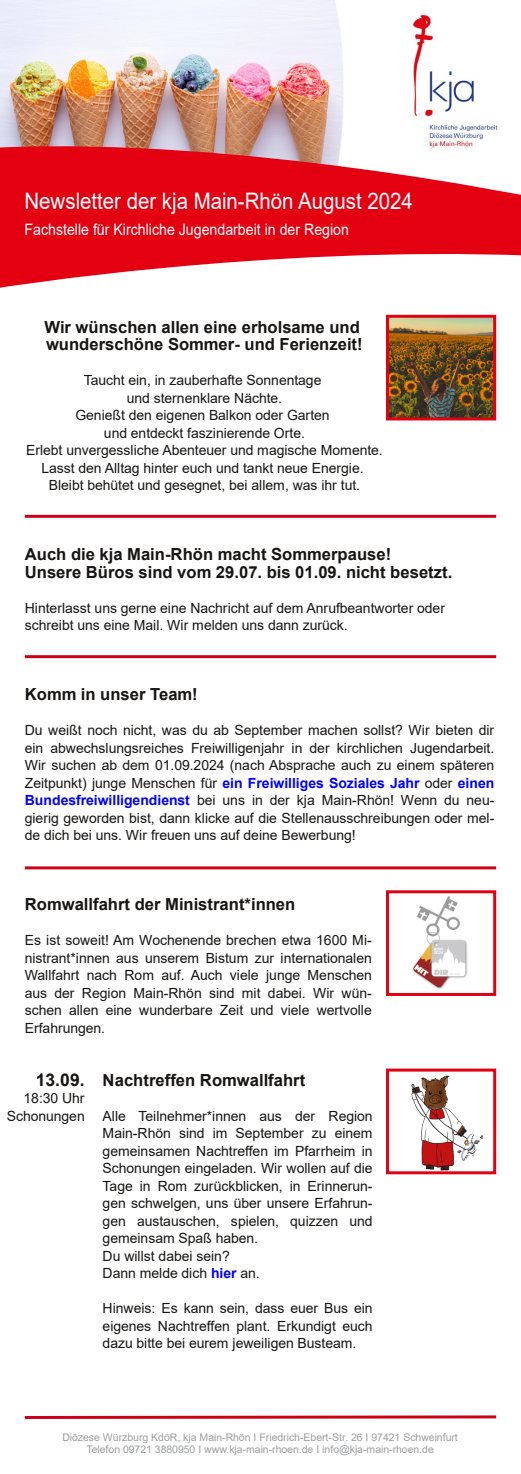
<style>
.page{position:relative;width:521px;height:1474px;background:#fff}
.page>*{position:absolute;margin:0;border:0;box-sizing:border-box;transform-origin:0 0}
.t1{font:22.75px "Arial";color:#fff;scale:.9 1}
.t2{font:700 17.5px "Arial";color:#171513}
.t3{font:700 16.62px/17.5px "Arial";color:#171513}
.t4{font:15.75px "Arial";color:#fff;scale:.9 1}
.t5{font:14px/17.5px "Arial";letter-spacing:-.005em;color:#171513;text-align:justify}
.t6{font:10.5px/12.2px "Arial";letter-spacing:-.005em;color:#9b9d9f;text-align:center}
.s1{font-weight:700;color:#00f}
</style>
<div class="page">
<img style="left:0;top:0;width:326px;height:137px">
<img style="left:326px;top:0;width:18px;height:137px">
<svg style="left:0;top:137px;width:521px;height:151px;fill:#e30011"></svg>
<img style="left:409px;top:15px;width:110px;height:140px">
<hr style="left:25px;top:655px;width:471px;height:3px;background:#cd0116">
<hr style="left:25px;top:515px;width:471px;height:3px;background:#cd0116">
<hr style="left:25px;top:866px;width:471px;height:3px;background:#cd0116">
<svg style="left:24px;top:1415px;width:473px;height:4px;background:#d94251"></svg>
<img style="left:413px;top:896px;width:55px;height:93px">
<div style="left:386px;top:890px;width:110px;height:106px;border:3px solid #e30011"></div>
<img style="left:390px;top:319px;width:102px;height:97px">
<div style="left:386px;top:315px;width:110px;height:105px;border:3px solid #e30011"></div>
<img style="left:411px;top:1075px;width:72px;height:95px">
<div style="left:386px;top:1068px;width:110px;height:106px;border:3px solid #e30011"></div>
<h1 class="t1" style="left:25px;top:188px;width:433px">Newsletter der kja Main-Rhön August 2024</h1>
<p class="t4" style="left:25px;top:221px;width:362px">Fachstelle für Kirchliche Jugendarbeit in der Region</p>
<p class="t3" style="left:44px;top:318px;width:320px">Wir wünschen allen eine erholsame und wunderschöne Sommer- und Ferienzeit!</p>
<p class="t5" style="left:26px;top:371px;width:358px;text-align:center">Taucht ein, in zauberhafte Sonnentage<br>und sternenklare Nächte.<br>Genießt den eigenen Balkon oder Garten<br>und entdeckt faszinierende Orte.<br>Erlebt unvergessliche Abenteuer und magische Momente.<br>Lasst den Alltag hinter euch und tankt neue Energie.<br>Bleibt behütet und gesegnet, bei allem, was ihr tut.</p>
<p class="t3" style="left:25px;top:545px;width:429px">Auch die kja Main-Rhön macht Sommerpause!<br>Unsere Büros sind vom 29.07. bis 01.09. nicht besetzt.</p>
<p class="t5" style="left:25px;top:599px;width:422px">Hinterlasst uns gerne eine Nachricht auf dem Anrufbeantworter oder schreibt uns eine Mail. Wir melden uns dann zurück.</p>
<p class="t3" style="left:25px;top:685px;width:175px">Komm in unser Team!</p>
<p class="t5" style="left:25px;top:721px;width:471px">Du weißt noch nicht, was du ab September machen sollst? Wir bieten dir ein abwechslungsreiches Freiwilligenjahr in der kirchlichen Jugendarbeit.<br>Wir suchen ab dem 01.09.2024 (nach Absprache auch zu einem späteren Zeitpunkt) junge Menschen für <span class="s1">ein Freiwilliges Soziales Jahr</span> oder <span class="s1">einen Bundesfreiwilligendienst</span> bei uns in der kja Main-Rhön! Wenn du neu&shy;gierig geworden bist, dann klicke auf die Stellenausschreibungen oder mel&shy;de dich bei uns. Wir freuen uns auf deine Bewerbung!</p>
<p class="t3" style="left:25px;top:895px;width:272px">Romwallfahrt der Ministrant*innen</p>
<p class="t5" style="left:25px;top:931px;width:349px">Es ist soweit! Am Wochenende brechen etwa 1600 Mi&shy;nistrant*innen aus unserem Bistum zur internationalen Wallfahrt nach Rom auf. Auch viele junge Menschen aus der Region Main-Rhön sind mit dabei. Wir wün&shy;schen allen eine wunderbare Zeit und viele wertvolle Erfahrungen.</p>
<p class="t2" style="left:36px;top:1069px;width:50px">13.09.</p>
<p class="t5" style="left:7px;top:1089px;width:79px;text-align:right">18:30 Uhr<br>Schonungen</p>
<p class="t3" style="left:103px;top:1070px;width:204px">Nachtreffen Romwallfahrt</p>
<p class="t5" style="left:103px;top:1106px;width:272px;text-align:left">Alle Teilnehmer*innen aus der Region Main-Rhön sind im September zu einem gemeinsamen Nachtreffen im Pfarrheim in Schonungen eingeladen. Wir wollen auf die Tage in Rom zurückblicken, in Erinnerun&shy;gen schwelgen, uns über unsere Erfahrun&shy;gen austauschen, spielen, quizzen und gemeinsam Spaß haben.<br>Du willst dabei sein?<br>Dann melde dich <span class="s1">hier</span> an.</p>
<p class="t5" style="left:103px;top:1299px;width:272px">Hinweis: Es kann sein, dass euer Bus ein eigenes Nachtreffen plant. Erkundigt euch dazu bitte bei eurem jeweiligen Busteam.</p>
<p class="t6" style="left:62px;top:1430px;width:397px">Diözese Würzburg KdöR, kja Main-Rhön I Friedrich-Ebert-Str. 26 I 97421 Schweinfurt<br>Telefon 09721 3880950 I www.kja-main-rhoen.de I info@kja-main-rhoen.de</p>
</div>
